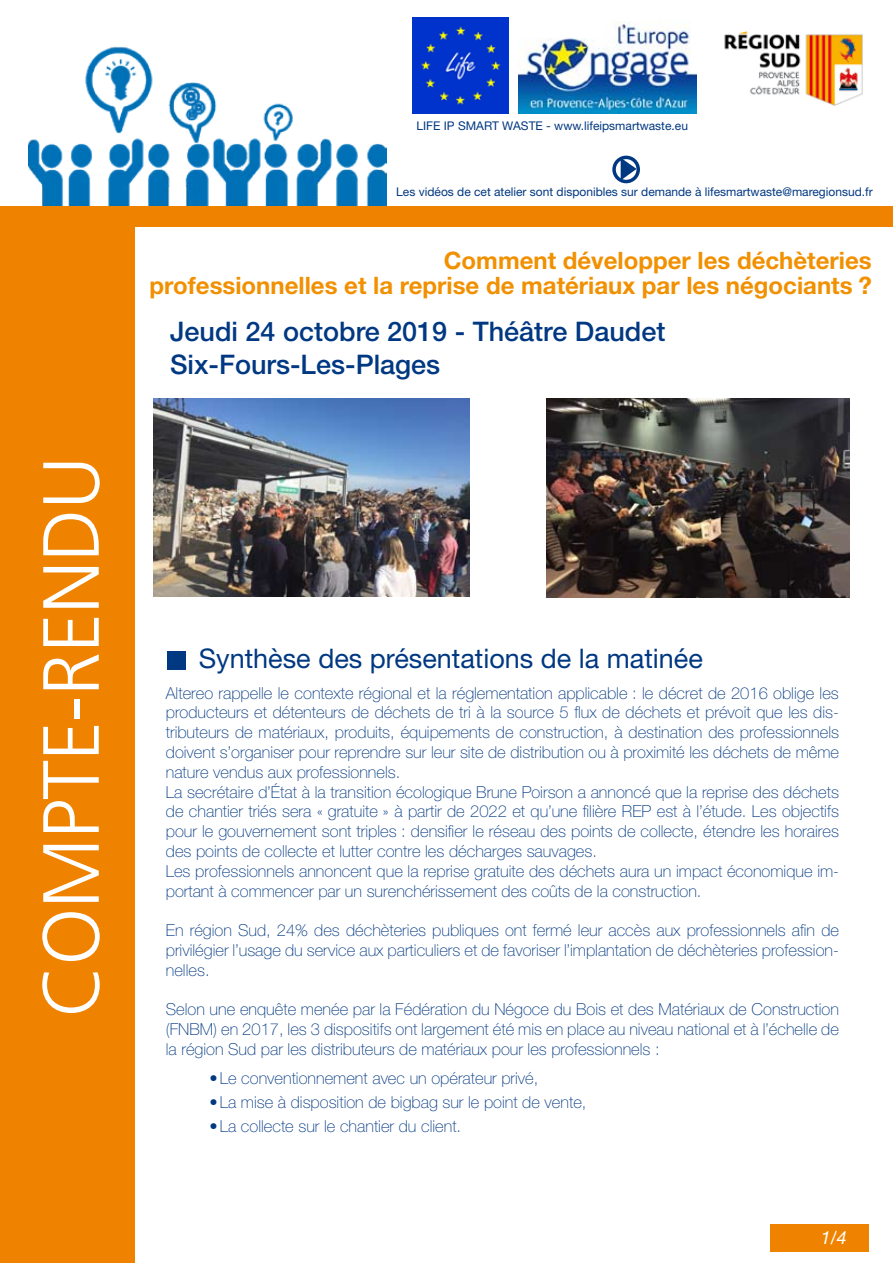
<style>
.page{position:relative;width:893px;height:1263px;background:#fff}
.page>*{position:absolute;margin:0;border:0;box-sizing:border-box;transform-origin:0 0}
.t1{font:300 79.5px "Frutiger LT Std";letter-spacing:-.01em;color:#fff}
.t2{font:500 27px/32.4px "Helvetica Neue LT Std";color:#003882}
.t3{font:27px "Helvetica Neue LT Std";color:#003882}
.t4{font:700 24px/25.5px "Helvetica Neue LT Std";color:#f19000;text-align:right}
.t5{font:italic 18px "Helvetica Neue LT Std";color:#fff}
.t6{font:100 16.5px/19.8px "Helvetica Neue LT Std";color:#003882;text-align:justify}
.t7{font:12px "Helvetica Neue LT Std";color:#003882}
</style>
<div class="page">
<div style="left:770px;top:1224px;width:98px;height:27px;background:#ef8300"></div>
<img style="left:153px;top:399px;width:317px;height:197px">
<div style="left:0;top:207px;width:135px;height:1056px;background:#ef8300"></div>
<img style="left:28px;top:46px;width:358px;height:160px">
<div style="left:0;top:206px;width:893px;height:21px;background:#ef8300"></div>
<img style="left:546px;top:399px;width:303px;height:198px">
<div style="left:167px;top:651px;width:19px;height:19px;background:#003882"></div>
<img style="left:412px;top:17px;width:97px;height:96px">
<img style="left:724px;top:31px;width:139px;height:75px">
<img style="left:518px;top:21px;width:179px;height:93px">
<svg style="left:621px;top:158px;width:16px;height:22px"></svg>
<div style="left:612px;top:156px;width:28px;height:27px;border:3px solid #003882;border-radius:50%"></div>
<h1 class="t1" style="left:26px;top:1017px;width:563px;rotate:-90deg">COMPTE-RENDU</h1>
<p class="t7" style="left:416px;top:118px;width:273px">LIFE IP SMART WASTE - www.lifeipsmartwaste.eu</p>
<p class="t7" style="left:396px;top:184px;width:478px">Les vidéos de cet atelier sont disponibles sur demande à lifesmartwaste@maregionsud.fr</p>
<h3 class="t4" style="left:150px;top:247px;width:724px">Comment développer les déchèteries<br>professionnelles et la reprise de matériaux par les négociants ?</h3>
<h2 class="t2" style="left:170px;top:315px;width:497px">Jeudi 24 octobre 2019 - Théâtre Daudet<br>Six-Fours-Les-Plages</h2>
<h2 class="t3" style="left:199px;top:642px;width:506px">Synthèse des présentations de la matinée</h2>
<p class="t6" style="left:166px;top:683px;width:675px;text-align:left">Altereo rappelle le contexte régional et la réglementation applicable : le décret de 2016 oblige les producteurs et détenteurs de déchets de tri à la source 5 flux de déchets et prévoit que les dis&shy;tributeurs de matériaux, produits, équipements de construction, à destination des professionnels doivent s’organiser pour reprendre sur leur site de distribution ou à proximité les déchets de même nature vendus aux professionnels.<br>La secrétaire d’État à la transition écologique Brune Poirson a annoncé que la reprise des déchets de chantier triés sera « gratuite » à partir de 2022 et qu’une filière REP est à l’étude. Les objectifs pour le gouvernement sont triples : densifier le réseau des points de collecte, étendre les horaires des points de collecte et lutter contre les décharges sauvages.<br>Les professionnels annoncent que la reprise gratuite des déchets aura un impact économique im&shy;portant à commencer par un surenchérissement des coûts de la construction.</p>
<p class="t6" style="left:166px;top:920px;width:675px">En région Sud, 24% des déchèteries publiques ont fermé leur accès aux professionnels afin de privilégier l’usage du service aux particuliers et de favoriser l’implantation de déchèteries profession&shy;nelles.</p>
<p class="t6" style="left:166px;top:1000px;width:675px">Selon une enquête menée par la Fédération du Négoce du Bois et des Matériaux de Construction (FNBM) en 2017, les 3 dispositifs ont largement été mis en place au niveau national et à l’échelle de la région Sud par les distributeurs de matériaux pour les professionnels :</p>
<p class="t6" style="left:209px;top:1068px;width:331px">•Le conventionnement avec un opérateur privé,</p>
<p class="t6" style="left:209px;top:1092px;width:379px">•La mise à disposition de bigbag sur le point de vente,</p>
<p class="t6" style="left:209px;top:1116px;width:253px">•La collecte sur le chantier du client.</p>
<p class="t5" style="left:821px;top:1227px;width:28px">1/4</p>
</div>
